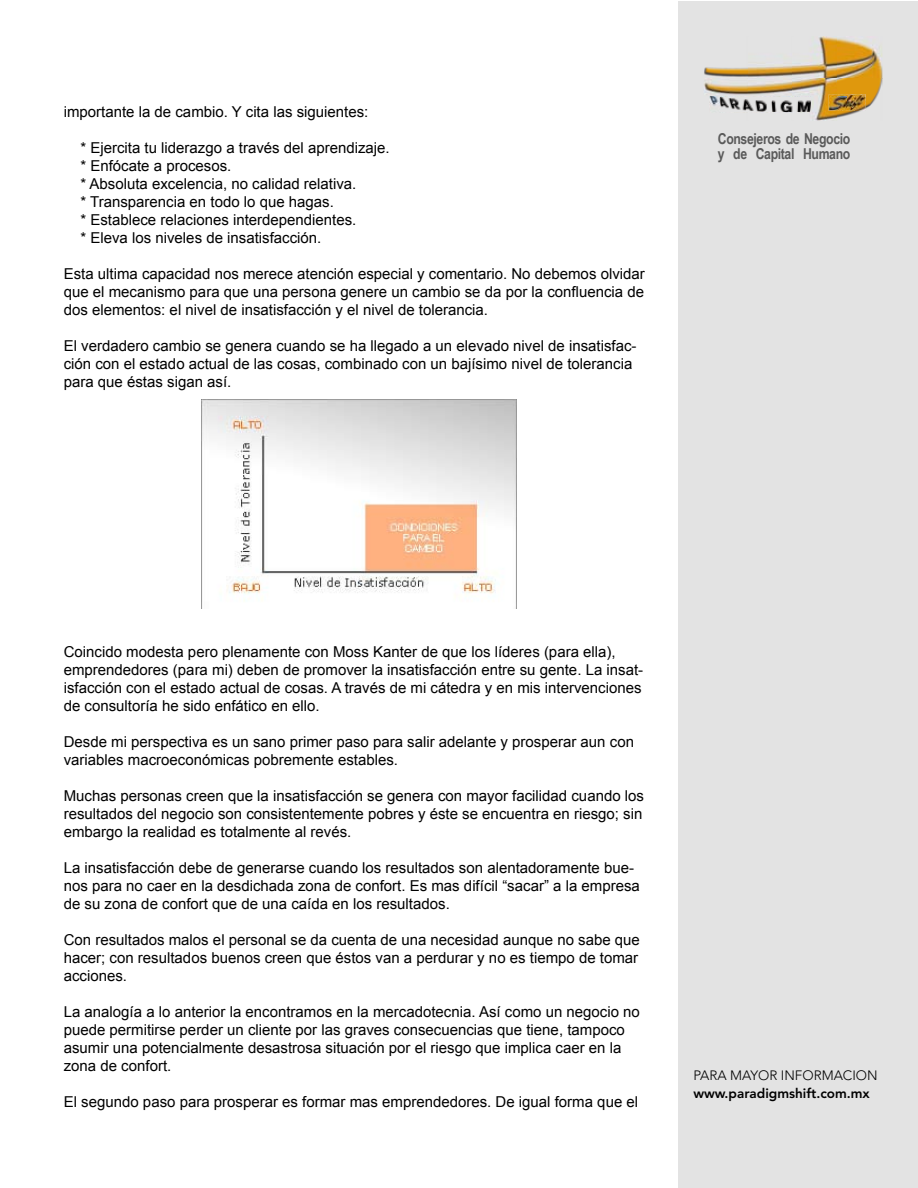
<style>
.page{position:relative;width:918px;height:1188px;background:#fff}
.page>*{position:absolute;margin:0;border:0;box-sizing:border-box;transform-origin:0 0}
.t1{font:15px/18px "Arial";color:#000}
.t2{font:700 15px/15px "Arial Narrow";letter-spacing:-.025em;color:#5a5a5a}
.t3{font:800 13.5px "Avenir LT Std";color:#000}
.t4{font:300 13.5px "Avenir LT Std";color:#000}
</style>
<div class="page">
<div style="left:679px;top:1px;width:239px;height:1187px;background:#e3e3e3"></div>
<img style="left:704px;top:36px;width:178px;height:85px">
<img style="left:829px;top:94px;width:37px;height:17px">
<img style="left:829px;top:96px;width:17px;height:14px">
<img style="left:709px;top:96px;width:11px;height:16px">
<img style="left:710px;top:96px;width:101px;height:15px">
<img style="left:720px;top:111px;width:91px;height:1px">
<img style="left:720px;top:98px;width:91px;height:13px">
<img style="left:201px;top:400px;width:315px;height:209px">
<p class="t1" style="left:64px;top:103px;width:306px">importante la de cambio. Y cita las siguientes:</p>
<p class="t1" style="left:80px;top:139px;width:311px">* Ejercita tu liderazgo a través del aprendizaje. * Enfócate a procesos.<br>* Absoluta excelencia, no calidad relativa.<br>* Transparencia en todo lo que hagas.<br>* Establece relaciones interdependientes.<br>* Eleva los niveles de insatisfacción.</p>
<p class="t1" style="left:64px;top:265px;width:583px;text-align:justify">Esta ultima capacidad nos merece atención especial y comentario. No debemos olvidar que el mecanismo para que una persona genere un cambio se da por la confluencia de dos elementos: el nivel de insatisfacción y el nivel de tolerancia.</p>
<p class="t1" style="left:64px;top:337px;width:574px">El verdadero cambio se genera cuando se ha llegado a un elevado nivel de insatisfac&shy;ción con el estado actual de las cosas, combinado con un bajísimo nivel de tolerancia para que éstas sigan así.</p>
<p class="t2" style="left:718px;top:130px;width:134px">Consejeros de Negocio y de Capital Humano</p>
<p class="t1" style="left:64px;top:643px;width:581px">Coincido modesta pero plenamente con Moss Kanter de que los líderes (para ella), emprendedores (para mi) deben de promover la insatisfacción entre su gente. La insat&shy;isfacción con el estado actual de cosas. A través de mi cátedra y en mis intervenciones de consultoría he sido enfático en ello.</p>
<p class="t1" style="left:64px;top:733px;width:572px">Desde mi perspectiva es un sano primer paso para salir adelante y prosperar aun con variables macroeconómicas pobremente estables.</p>
<p class="t1" style="left:64px;top:787px;width:582px;text-align:justify">Muchas personas creen que la insatisfacción se genera con mayor facilidad cuando los resultados del negocio son consistentemente pobres y éste se encuentra en riesgo; sin embargo la realidad es totalmente al revés.</p>
<p class="t1" style="left:64px;top:859px;width:578px">La insatisfacción debe de generarse cuando los resultados son alentadoramente bue&shy;nos para no caer en la desdichada zona de confort. Es mas difícil “sacar” a la empresa de su zona de confort que de una caída en los resultados.</p>
<p class="t1" style="left:64px;top:931px;width:578px;text-align:justify">Con resultados malos el personal se da cuenta de una necesidad aunque no sabe que hacer; con resultados buenos creen que éstos van a perdurar y no es tiempo de tomar acciones.</p>
<p class="t1" style="left:64px;top:1003px;width:578px">La analogía a lo anterior la encontramos en la mercadotecnia. Así como un negocio no puede permitirse perder un cliente por las graves consecuencias que tiene, tampoco asumir una potencialmente desastrosa situación por el riesgo que implica caer en la zona de confort.</p>
<p class="t1" style="left:64px;top:1093px;width:576px">El segundo paso para prosperar es formar mas emprendedores. De igual forma que el</p>
<p class="t4" style="left:693px;top:1068px;width:186px">PARA MAYOR INFORMACION</p>
<p class="t3" style="left:693px;top:1086px;width:178px">www.paradigmshift.com.mx</p>
</div>
